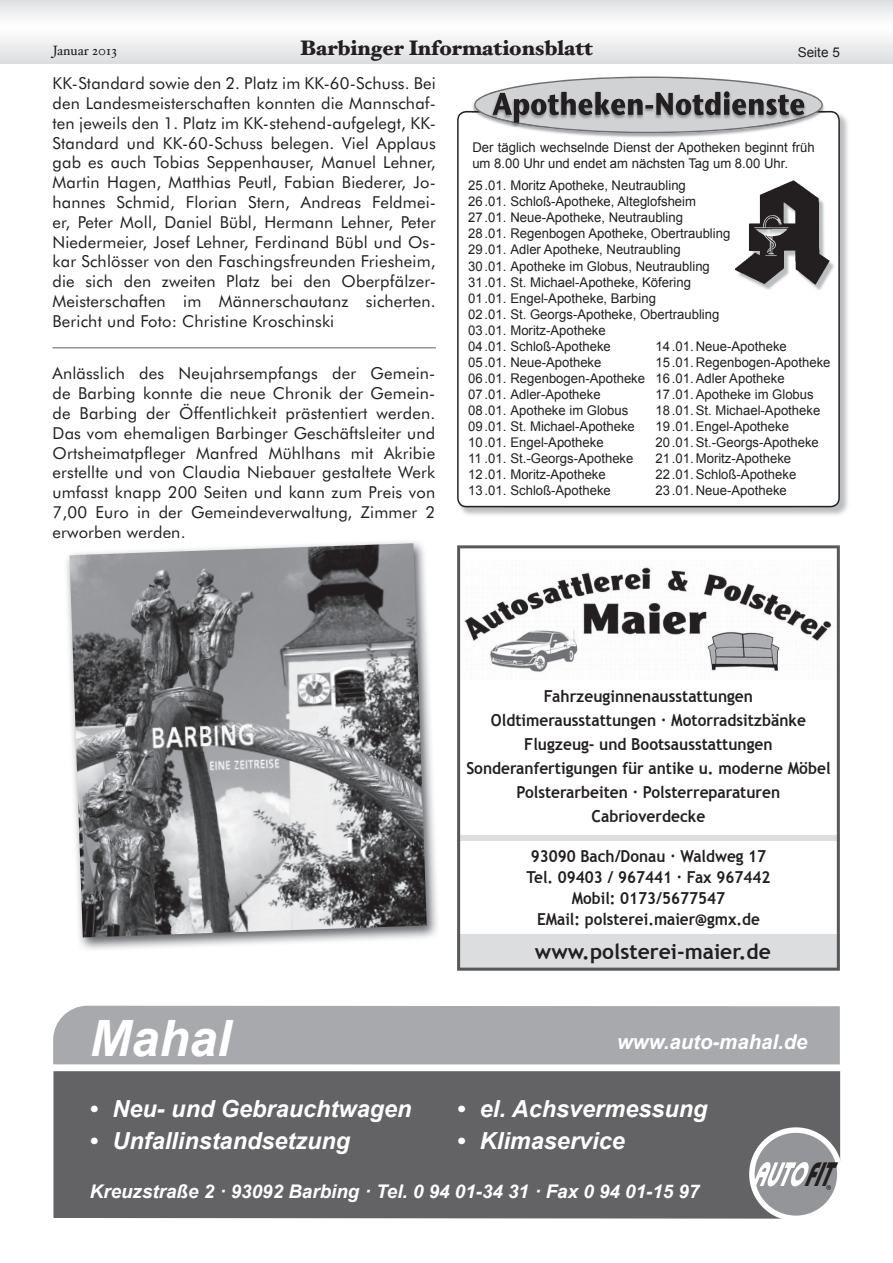
<style>
.page{position:relative;width:893px;height:1263px;background:#fff}
.page>*{position:absolute;margin:0;border:0;box-sizing:border-box;transform-origin:0 0}
.t1{font:italic 700 50.1px "Arial";color:#fff}
.t2{font:italic 700 33.9px "Bauhaus IT Cby BT";color:#231f20;scale:.6 1}
.t3{font:italic 700 23.55px "Arial";color:#fff}
.t4{font:900 21px "Hoefler Text";color:#231f20}
.t5{font:700 21px "Trebuchet MS";color:#231f20}
.t6{font:italic 700 20.4px "Arial";color:#fff}
.t7{font:italic 700 18.75px "Arial";color:#fff}
.t8{font:16.5px/19.8px "Futura BT";letter-spacing:.01em;color:#231f20;text-align:justify}
.t9{font:700 16.5px/24px "Trebuchet MS";color:#231f20;text-align:center;scale:.94 1}
.t10{font:700 16.5px/21px "Trebuchet MS";color:#231f20;text-align:center;scale:.93 1}
.t11{font:13.5px "Hoefler Text";color:#231f20}
.t12{font:13.5px "Arial";color:#231f20}
.t13{font:13.35px/16px "Arial";color:#231f20}
</style>
<div class="page">
<svg style="left:0;top:0;width:893px;height:64px"></svg>
<svg style="left:457px;top:545px;width:383px;height:425px"></svg>
<img style="left:801px;top:114px;width:47px;height:401px">
<img style="left:460px;top:507px;width:341px;height:8px">
<img style="left:505px;top:507px;width:288px;height:1px">
<svg style="left:457px;top:111px;width:383px;height:396px"></svg>
<img style="left:472px;top:76px;width:353px;height:62px">
<img style="left:737px;top:183px;width:98px;height:108px">
<img style="left:735px;top:181px;width:94px;height:104px">
<svg style="left:474px;top:77px;width:349px;height:56px"></svg>
<img style="left:66px;top:542px;width:371px;height:408px">
<img style="left:69px;top:543px;width:358px;height:394px">
<hr style="left:53px;top:347px;width:383px;height:1px;background:#939598">
<div style="left:53px;top:1006px;width:787px;height:58px;background:#a8a9ad"></div>
<div style="left:53px;top:1071px;width:787px;height:147px;background:#636366"></div>
<div style="left:752px;top:1130px;width:88px;height:88px;background:#939598;border-radius:50%"></div>
<div style="left:749px;top:1127px;width:94px;height:94px;border:5px solid #fff;border-radius:50%"></div>
<svg style="left:752px;top:1162px;width:57px;height:24px"></svg>
<svg style="left:826px;top:1185px;width:5px;height:5px"></svg>
<p class="t11" style="left:53px;top:43px;width:65px">Januar 2013</p>
<p class="t4" style="left:300px;top:35px;width:295px">Barbinger Informationsblatt</p>
<p class="t12" style="left:798px;top:43px;width:44px">Seite 5</p>
<p class="t8" style="left:53px;top:73px;width:385px">KK-Standard sowie den 2. Platz im KK-60-Schuss. Bei den Landesmeisterschaften konnten die Mannschaf&shy;ten jeweils den 1. Platz im KK-stehend-aufgelegt, KK-Standard und KK-60-Schuss belegen. Viel Applaus gab es auch Tobias Seppenhauser, Manuel Lehner, Martin Hagen, Matthias Peutl, Fabian Biederer, Jo&shy;hannes Schmid, Florian Stern, Andreas Feldmei&shy;er, Peter Moll, Daniel Bübl, Hermann Lehner, Peter Niedermeier, Josef Lehner, Ferdinand Bübl und Os&shy;kar Schlösser von den Faschingsfreunden Friesheim, die sich den zweiten Platz bei den Oberpfälzer-Meisterschaften im Männerschautanz sicherten.<br>Bericht und Foto: Christine Kroschinski</p>
<p class="t8" style="left:53px;top:363px;width:384px">Anlässlich des Neujahrsempfangs der Gemein&shy;de Barbing konnte die neue Chronik der Gemein&shy;de Barbing der Öffentlichkeit prästentiert werden.<br>Das vom ehemaligen Barbinger Geschäftsleiter und Ortsheimatpfleger Manfred Mühlhans mit Akribie erstellte und von Claudia Niebauer gestaltete Werk umfasst knapp 200 Seiten und kann zum Preis von 7,00 Euro in der Gemeindeverwaltung, Zimmer 2 erworben werden.</p>
<p class="t13" style="left:472px;top:140px;width:344px">Der täglich wechselnde Dienst der Apotheken beginnt früh um 8.00 Uhr und endet am nächsten Tag um 8.00 Uhr.</p>
<p class="t13" style="left:468px;top:178px;width:264px">25.01. Moritz Apotheke, Neutraubling<br>26.01. Schloß-Apotheke, Alteglofsheim<br>27.01. Neue-Apotheke, Neutraubling<br>28.01. Regenbogen Apotheke, Obertraubling<br>29.01. Adler Apotheke, Neutraubling<br>30.01. Apotheke im Globus, Neutraubling<br>31.01. St. Michael-Apotheke, Köfering<br>01.01. Engel-Apotheke, Barbing<br>02.01. St. Georgs-Apotheke, Obertraubling<br>03.01. Moritz-Apotheke<br>04.01. Schloß-Apotheke<br>05.01. Neue-Apotheke<br>06.01. Regenbogen-Apotheke<br>07.01. Adler-Apotheke<br>08.01. Apotheke im Globus<br>09.01. St. Michael-Apotheke<br>10.01. Engel-Apotheke<br>11 .01. St.-Georgs-Apotheke<br>12.01. Moritz-Apotheke<br>13.01. Schloß-Apotheke</p>
<p class="t13" style="left:655px;top:338px;width:177px">14.01. Neue-Apotheke<br>15.01. Regenbogen-Apotheke<br>16.01. Adler Apotheke<br>17.01. Apotheke im Globus<br>18.01. St. Michael-Apotheke<br>19.01. Engel-Apotheke<br>20.01. St.-Georgs-Apotheke<br>21.01. Moritz-Apotheke<br>22.01. Schloß-Apotheke<br>23.01. Neue-Apotheke</p>
<h1 class="t1" style="left:90px;top:1006px;width:143px">Mahal</h1>
<h3 class="t3" style="left:89px;top:1094px;width:324px">• Neu- und Gebrauchtwagen</h3>
<h3 class="t3" style="left:89px;top:1125px;width:263px">• Unfallinstandsetzung</h3>
<p class="t9" style="left:466px;top:684px;width:389px">Fahrzeuginnenausstattungen Oldtimerausstattungen · Motorradsitzbänke Flugzeug- und Bootsausstattungen Sonderanfertigungen für antike u. moderne Möbel Polsterarbeiten · Polsterreparaturen Cabrioverdecke</p>
<p class="t10" style="left:527px;top:846px;width:264px">93090 Bach/Donau · Waldweg 17<br>Tel. 09403 / 967441 · Fax 967442<br>Mobil: 0173/5677547<br>EMail: polsterei.maier@gmx.de</p>
<p class="t5" style="left:535px;top:938px;width:237px">www.polsterei-maier.de</p>
<p class="t6" style="left:617px;top:1028px;width:192px">www.auto-mahal.de</p>
<h3 class="t3" style="left:456px;top:1094px;width:253px">• el. Achsvermessung</h3>
<h3 class="t3" style="left:456px;top:1125px;width:170px">• Klimaservice</h3>
<p class="t7" style="left:90px;top:1179px;width:611px">Kreuzstraße 2 · 93092 Barbing · Tel. 0 94 01-34 31 · Fax 0 94 01-15 97</p>
<h2 class="t2" style="left:804px;top:1153px;width:71px">FIT</h2>
</div>
